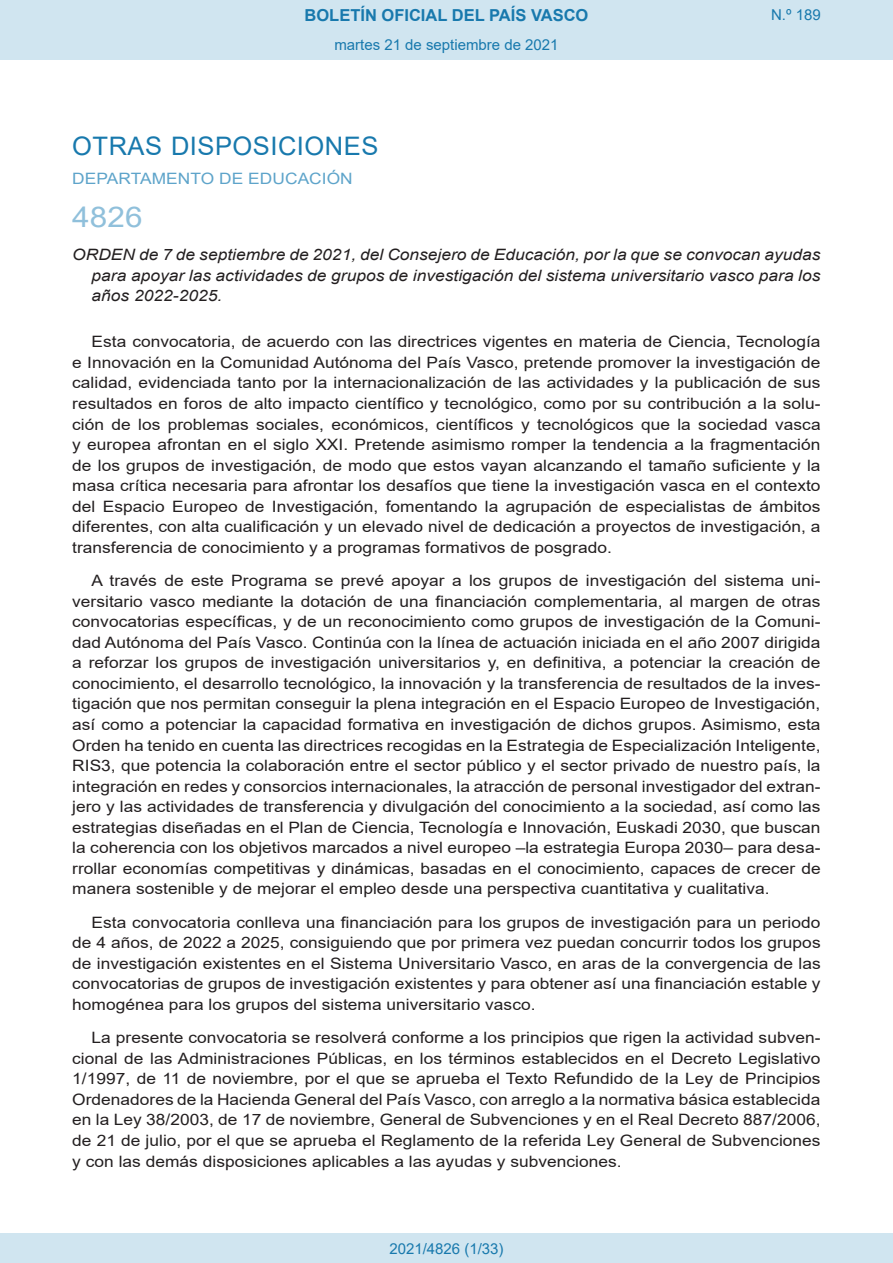
<style>
.page{position:relative;width:893px;height:1263px;background:#fff}
.page>*{position:absolute;margin:0;border:0;box-sizing:border-box;transform-origin:0 0}
.BOPVOrden{font:28.5px "Arial";color:#90c0db;scale:1.11 1}
.BOPVSeccion{font:25.5px "Arial";letter-spacing:.02em;color:#1879ad}
.t1{font:700 16.5px "Arial";color:#1879ad}
.BOPVDetalle{font:15.6px/20.5px "Arial";color:#231f20;text-align:justify;scale:1.11 1}
.BOPVTitulo{font:italic 15.6px/20.5px "Arial";color:#231f20;text-align:justify;scale:1.11 1}
.BOPVOrganismo{font:15.6px "Arial";letter-spacing:.005em;color:#5ea4ca;scale:1.11 1}
.Paginacion_Centro{font:15px "Arial";color:#1879ad}
</style>
<div class="page">
<div style="left:0;top:0;width:893px;height:60px;background:#d0e5f0"></div>
<div style="left:0;top:1233px;width:893px;height:30px;background:#d0e5f0"></div>
<p class="t1" style="left:305px;top:3px;width:285px">BOLETÍN OFICIAL DEL PAÍS VASCO</p>
<p class="Paginacion_Centro" style="left:334px;top:35px;width:226px">martes 21 de septiembre de 2021</p>
<p class="Paginacion_Centro" style="left:771px;top:5px;width:51px">N.º 189</p>
<p class="BOPVSeccion" style="left:72px;top:128px;width:308px">OTRAS DISPOSICIONES</p>
<p class="BOPVOrganismo" style="left:72px;top:168px;width:254px">DEPARTAMENTO DE EDUCACIÓN</p>
<p class="BOPVOrden" style="left:72px;top:197px;width:65px">4826</p>
<p class="BOPVTitulo" style="left:92px;top:245px;width:658px;text-indent:-19px">ORDEN de 7 de septiembre de 2021, del Consejero de Educación, por la que se convocan ayudas para apoyar las actividades de grupos de investigación del sistema universitario vasco para los años 2022-2025.</p>
<p class="BOPVDetalle" style="left:72px;top:331px;width:676px;text-indent:19px">Esta convocatoria, de acuerdo con las directrices vigentes en materia de Ciencia, Tecnología e Innovación en la Comunidad Autónoma del País Vasco, pretende promover la investigación de calidad, evidenciada tanto por la internacionalización de las actividades y la publicación de sus resultados en foros de alto impacto científico y tecnológico, como por su contribución a la solu&shy;ción de los problemas sociales, económicos, científicos y tecnológicos que la sociedad vasca y europea afrontan en el siglo XXI. Pretende asimismo romper la tendencia a la fragmentación de los grupos de investigación, de modo que estos vayan alcanzando el tamaño suficiente y la masa crítica necesaria para afrontar los desafíos que tiene la investigación vasca en el contexto del Espacio Europeo de Investigación, fomentando la agrupación de especialistas de ámbitos diferentes, con alta cualificación y un elevado nivel de dedicación a proyectos de investigación, a transferencia de conocimiento y a programas formativos de posgrado.</p>
<p class="BOPVDetalle" style="left:72px;top:570px;width:676px;text-indent:19px">A través de este Programa se prevé apoyar a los grupos de investigación del sistema uni&shy;versitario vasco mediante la dotación de una financiación complementaria, al margen de otras convocatorias específicas, y de un reconocimiento como grupos de investigación de la Comuni&shy;dad Autónoma del País Vasco. Continúa con la línea de actuación iniciada en el año 2007 dirigida a reforzar los grupos de investigación universitarios y, en definitiva, a potenciar la creación de conocimiento, el desarrollo tecnológico, la innovación y la transferencia de resultados de la inves&shy;tigación que nos permitan conseguir la plena integración en el Espacio Europeo de Investigación, así como a potenciar la capacidad formativa en investigación de dichos grupos. Asimismo, esta Orden ha tenido en cuenta las directrices recogidas en la Estrategia de Especialización Inteligente, RIS3, que potencia la colaboración entre el sector público y el sector privado de nuestro país, la integración en redes y consorcios internacionales, la atracción de personal investigador del extran&shy;jero y las actividades de transferencia y divulgación del conocimiento a la sociedad, así como las estrategias diseñadas en el Plan de Ciencia, Tecnología e Innovación, Euskadi 2030, que buscan la coherencia con los objetivos marcados a nivel europeo –la estrategia Europa 2030– para desa&shy;rrollar economías competitivas y dinámicas, basadas en el conocimiento, capaces de crecer de manera sostenible y de mejorar el empleo desde una perspectiva cuantitativa y cualitativa.</p>
<p class="BOPVDetalle" style="left:72px;top:912px;width:676px;text-indent:19px">Esta convocatoria conlleva una financiación para los grupos de investigación para un periodo de 4 años, de 2022 a 2025, consiguiendo que por primera vez puedan concurrir todos los grupos de investigación existentes en el Sistema Universitario Vasco, en aras de la convergencia de las convocatorias de grupos de investigación existentes y para obtener así una financiación estable y homogénea para los grupos del sistema universitario vasco.</p>
<p class="BOPVDetalle" style="left:72px;top:1027px;width:676px;text-indent:19px">La presente convocatoria se resolverá conforme a los principios que rigen la actividad subven&shy;cional de las Administraciones Públicas, en los términos establecidos en el Decreto Legislativo 1/1997, de 11 de noviembre, por el que se aprueba el Texto Refundido de la Ley de Principios Ordenadores de la Hacienda General del País Vasco, con arreglo a la normativa básica establecida en la Ley 38/2003, de 17 de noviembre, General de Subvenciones y en el Real Decreto 887/2006, de 21 de julio, por el que se aprueba el Reglamento de la referida Ley General de Subvenciones y con las demás disposiciones aplicables a las ayudas y subvenciones.</p>
<p class="Paginacion_Centro" style="left:389px;top:1238px;width:116px">2021/4826 (1/33)</p>
</div>
